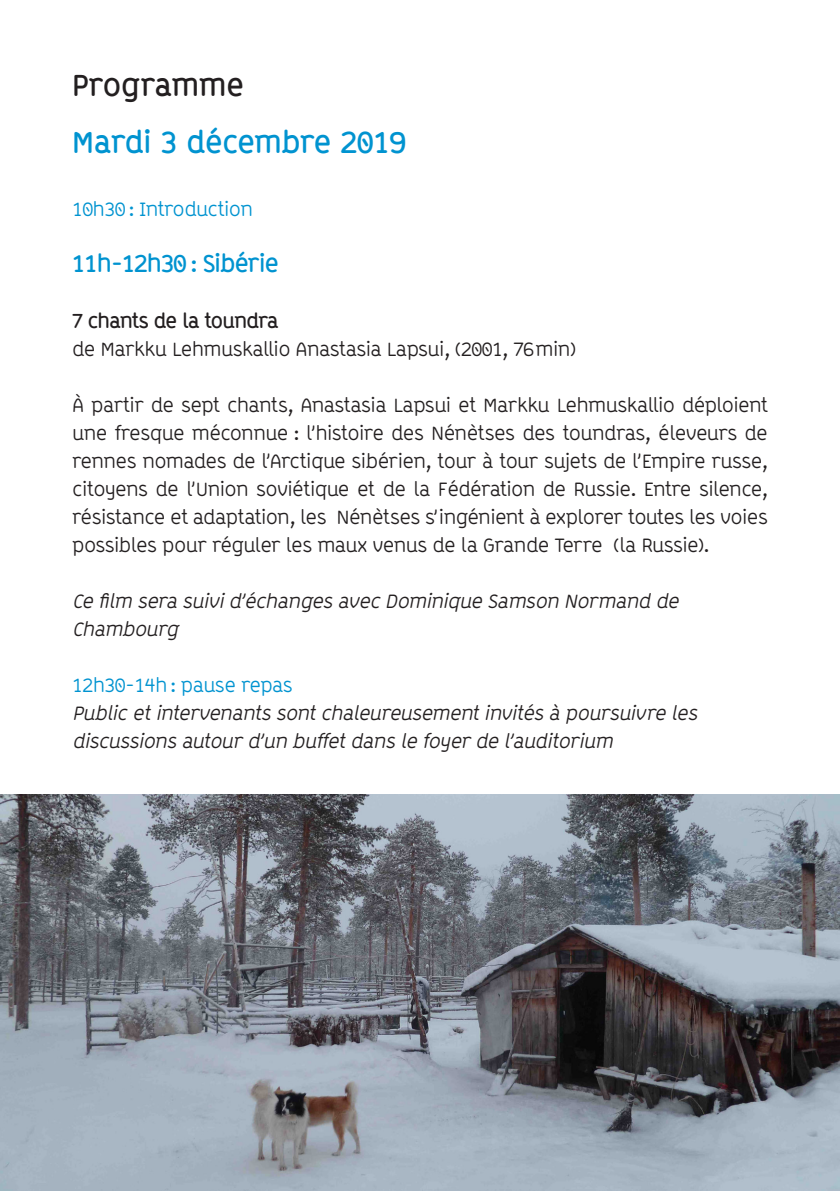
<style>
.page{position:relative;width:840px;height:1191px;background:#fff}
.page>*{position:absolute;margin:0;border:0;box-sizing:border-box;transform-origin:0 0}
.t1{font:700 30px "ABB Line";letter-spacing:-.005em;color:#0093d0}
.t2{font:700 30px "ABB Line";color:#231f20}
.t3{font:700 24px "ABB Line";letter-spacing:-.03em;color:#0093d0}
.t4{font:20px/28px "ABB Line";letter-spacing:-.03em;color:#231f20;text-align:justify}
.t5{font:italic 20px/28px "ABB Line";color:#231f20}
.t6{font:20px "ABB Line";letter-spacing:-.03em;color:#0093d0}
.t7{font:700 20px "ABB Line";letter-spacing:-.03em;color:#231f20}
</style>
<div class="page">
<img style="left:0;top:795px;width:839px;height:396px">
<p class="t2" style="left:72px;top:67px;width:173px">Programme</p>
<p class="t1" style="left:72px;top:124px;width:335px">Mardi 3 décembre 2019</p>
<p class="t6" style="left:72px;top:197px;width:182px">10h30 : Introduction</p>
<p class="t3" style="left:72px;top:249px;width:208px">11h-12h30 : Sibérie</p>
<p class="t7" style="left:72px;top:309px;width:208px">7 chants de la toundra</p>
<p class="t4" style="left:72px;top:335px;width:505px">de Markku Lehmuskallio Anastasia Lapsui, (2001, 76min)</p>
<p class="t4" style="left:72px;top:391px;width:697px">À partir de sept chants, Anastasia Lapsui et Markku Lehmuskallio déploient une fresque méconnue : l’histoire des Nénètses des toundras, éleveurs de rennes nomades de l’Arctique sibérien, tour à tour sujets de l’Empire russe, citoyens de l’Union soviétique et de la Fédération de Russie. Entre silence, résistance et adaptation, les Nénètses s’ingénient à explorer toutes les voies possibles pour réguler les maux venus de la Grande Terre (la Russie).</p>
<p class="t5" style="left:72px;top:587px;width:612px">Ce film sera suivid’échangesavec Dominique Samson Normand de<br>Chambourg</p>
<p class="t6" style="left:72px;top:673px;width:222px">12h30-14h : pause repas</p>
<p class="t5" style="left:72px;top:699px;width:631px">Public etintervenantssontchaleureusementinvitésà poursuivre les discussionsautourd’un buffetdansle foyerde l’auditorium</p>
</div>
